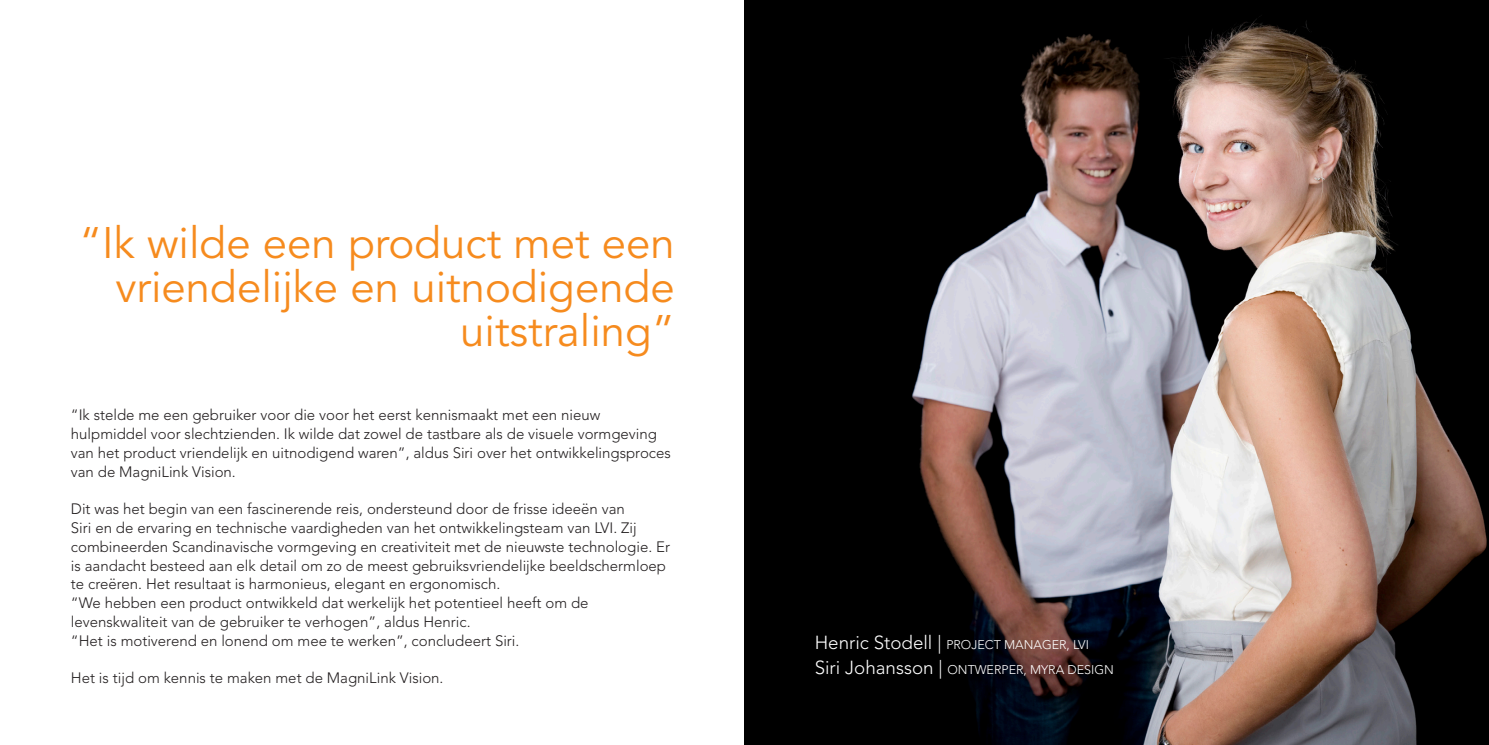
<style>
.page{position:relative;width:1489px;height:745px;background:#fff}
.page>*{position:absolute;margin:0;border:0;box-sizing:border-box;transform-origin:0 0}
.t1{font:43.75px/43.8px "Avenir LT Std";color:#f68b1e;text-align:right}
.t2{font:300 15px/18.8px "Avenir LT Std";color:#231f20}
.t3{font:300 12.5px/25px "Avenir LT Std";color:#fff}
.s1{font-size:18.75px}
</style>
<div class="page">
<img style="left:744px;top:0;width:744px;height:744px">
<h1 class="t1" style="left:79px;top:222px;width:596px">“Ik wilde een product met een vriendelijke en uitnodigende uitstraling”</h1>
<p class="t2" style="left:71px;top:405px;width:601px">“Ik stelde me een gebruiker voor die voor het eerst kennismaakt met een nieuw hulpmiddel voor slechtzienden. Ik wilde dat zowel de tastbare als de visuele vormgeving van het product vriendelijk en uitnodigend waren”, aldus Siri over het ontwikkelingsproces van de MagniLink Vision.</p>
<p class="t2" style="left:71px;top:499px;width:600px">Dit was het begin van een fascinerende reis, ondersteund door de frisse ideeën van<br>Siri en de ervaring en technische vaardigheden van het ontwikkelingsteam van LVI. Zij combineerden Scandinavische vormgeving en creativiteit met de nieuwste technologie. Er is aandacht besteed aan elk detail om zo de meest gebruiksvriendelijke beeldschermloep te creëren. Het resultaat is harmonieus, elegant en ergonomisch.<br>“We hebben een product ontwikkeld dat werkelijk het potentieel heeft om de levenskwaliteit van de gebruiker te verhogen”, aldus Henric.<br>“Het is motiverend en lonend om mee te werken”, concludeert Siri.</p>
<p class="t2" style="left:71px;top:668px;width:374px">Het is tijd om kennis te maken met de MagniLink Vision.</p>
<p class="t3" style="left:814px;top:632px;width:301px"><span class="s1">Henric Stodell |</span> PROJECT MANAGER, LVI<br><span class="s1">Siri Johansson |</span> ONTWERPER, MYRA DESIGN</p>
</div>
